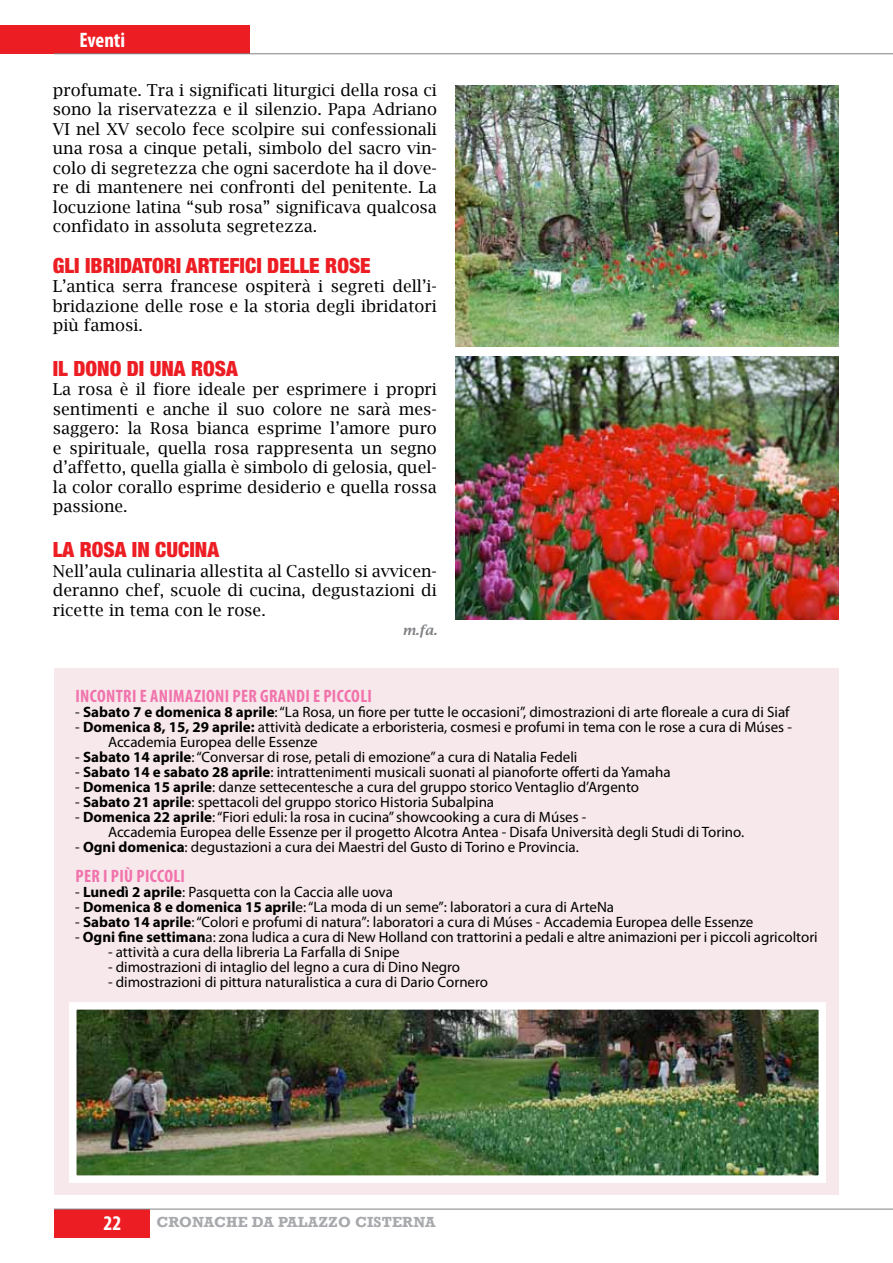
<style>
.page{position:relative;width:893px;height:1263px;background:#fff}
.page>*{position:absolute;margin:0;border:0;box-sizing:border-box;transform-origin:0 0}
.t1{font:900 condensed 21px "Helvetica Neue";color:#ed1d24}
.t2{font:700 condensed 21px "Myriad Pro";color:#fff}
.t3{font:700 condensed 18px "Myriad Pro";letter-spacing:.02em;color:#f173ac}
.t4{font:16.5px/19.5px "Lucida Bright";color:#000;text-align:justify}
.t5{font:15px/15px "Myriad Pro";color:#000}
.t6{font:700 15px "Rockwell";letter-spacing:.01em;color:#a7a9ac}
.t7{font:italic 600 13.5px "Lucida Bright";color:#808285}
.s1{font-weight:700}
</style>
<div class="page">
<div style="left:0;top:25px;width:250px;height:29px;background:#ed1d24"></div>
<hr style="left:54px;top:54px;width:839px;height:1px;background:#808285">
<div style="left:54px;top:1209px;width:96px;height:28px;background:#ed1d24"></div>
<hr style="left:54px;top:1209px;width:839px;height:1px;background:#808285">
<div style="left:54px;top:668px;width:785px;height:526px;background:#f7e8eb"></div>
<img style="left:69px;top:1002px;width:757px;height:181px">
<img style="left:455px;top:85px;width:384px;height:262px">
<img style="left:455px;top:356px;width:384px;height:264px">
<h1 class="t2" style="left:80px;top:27px;width:47px">Eventi</h1>
<p class="t4" style="left:53px;top:80px;width:386px">profumate. Tra i significati liturgici della rosa ci sono la riservatezza e il silenzio. Papa Adriano VI nel XV secolo fece scolpire sui confessionali una rosa a cinque petali, simbolo del sacro vin&shy;colo di segretezza che ogni sacerdote ha il dove&shy;re di mantenere nei confronti del penitente. La locuzione latina “sub rosa” significava qualcosa confidato in assoluta segretezza.</p>
<h1 class="t1" style="left:53px;top:252px;width:319px">GLI IBRIDATORI ARTEFICI DELLE ROSE</h1>
<p class="t4" style="left:53px;top:276px;width:386px">L’antica serra francese ospiterà i segreti dell’i&shy;bridazione delle rose e la storia degli ibridatori più famosi.</p>
<h1 class="t1" style="left:53px;top:355px;width:186px">IL DONO DI UNA ROSA</h1>
<p class="t4" style="left:53px;top:380px;width:386px">La rosa è il fiore ideale per esprimere i propri sentimenti e anche il suo colore ne sarà mes&shy;saggero: la Rosa bianca esprime l’amore puro e spirituale, quella rosa rappresenta un segno d’affetto, quella gialla è simbolo di gelosia, quel&shy;la color corallo esprime desiderio e quella rossa passione.</p>
<h1 class="t1" style="left:53px;top:537px;width:168px">LA ROSA IN CUCINA</h1>
<p class="t4" style="left:53px;top:561px;width:386px">Nell’aula culinaria allestita al Castello si avvicen&shy;deranno chef, scuole di cucina, degustazioni di ricette in tema con le rose.</p>
<p class="t7" style="left:402px;top:622px;width:36px">m.fa.</p>
<p class="t3" style="left:75px;top:685px;width:298px">INCONTRI E ANIMAZIONI PER GRANDI E PICCOLI</p>
<p class="t5" style="left:75px;top:704px;width:716px">- <span class="s1">Sabato 7 e domenica 8 aprile</span>: “La Rosa, un fiore per tutte le occasioni”, dimostrazioni di arte floreale a cura di Siaf</p>
<p class="t5" style="left:108px;top:719px;width:685px;text-indent:-33px">- <span class="s1">Domenica 8, 15, 29 aprile:</span> attività dedicate a erboristeria, cosmesi e profumi in tema con le rose a cura di Múses -<br>Accademia Europea delle Essenze</p>
<p class="t5" style="left:75px;top:749px;width:504px">- <span class="s1">Sabato 14 aprile</span>: “Conversar di rose, petali di emozione” a cura di Natalia Fedeli</p>
<p class="t5" style="left:75px;top:764px;width:597px">- <span class="s1">Sabato 14 e sabato 28 aprile</span>: intrattenimenti musicali suonati al pianoforte offerti da Yamaha</p>
<p class="t5" style="left:75px;top:779px;width:565px">- <span class="s1">Domenica 15 aprile</span>: danze settecentesche a cura del gruppo storico Ventaglio d’Argento</p>
<p class="t5" style="left:75px;top:794px;width:420px">- <span class="s1">Sabato 21 aprile</span>: spettacoli del gruppo storico Historia Subalpina</p>
<p class="t5" style="left:108px;top:809px;width:638px;text-indent:-33px">- <span class="s1">Domenica 22 aprile</span>: “Fiori eduli: la rosa in cucina” showcooking a cura di Múses -<br>Accademia Europea delle Essenze per il progetto Alcotra Antea - Disafa Università degli Studi di Torino.</p>
<p class="t5" style="left:75px;top:839px;width:505px">- <span class="s1">Ogni domenica</span>: degustazioni a cura dei Maestri del Gusto di Torino e Provincia.</p>
<p class="t3" style="left:75px;top:865px;width:111px">PER I PIÙ PICCOLI</p>
<p class="t5" style="left:75px;top:884px;width:319px">- <span class="s1">Lunedì 2 aprile</span>: Pasquetta con la Caccia alle uova</p>
<p class="t5" style="left:75px;top:899px;width:540px">- <span class="s1">Domenica 8 e domenica 15 april</span>e: “La moda di un seme”: laboratori a cura di ArteNa</p>
<p class="t5" style="left:75px;top:914px;width:680px">- <span class="s1">Sabato 14 aprile</span>: “Colori e profumi di natura”: laboratori a cura di Múses - Accademia Europea delle Essenze</p>
<p class="t5" style="left:75px;top:929px;width:744px">- <span class="s1">Ogni fine settiman</span>a: zona ludica a cura di New Holland con trattorini a pedali e altre animazioni per i piccoli agricoltori</p>
<p class="t5" style="left:108px;top:944px;width:293px">- attività a cura della libreria La Farfalla di Snipe</p>
<p class="t5" style="left:108px;top:959px;width:354px">- dimostrazioni di intaglio del legno a cura di Dino Negro</p>
<p class="t5" style="left:108px;top:974px;width:382px">- dimostrazioni di pittura naturalistica a cura di Dario Cornero</p>
<h1 class="t2" style="left:104px;top:1210px;width:19px">22</h1>
<p class="t6" style="left:156px;top:1213px;width:281px">CRONACHE DA PALAZZO CISTERNA</p>
</div>
